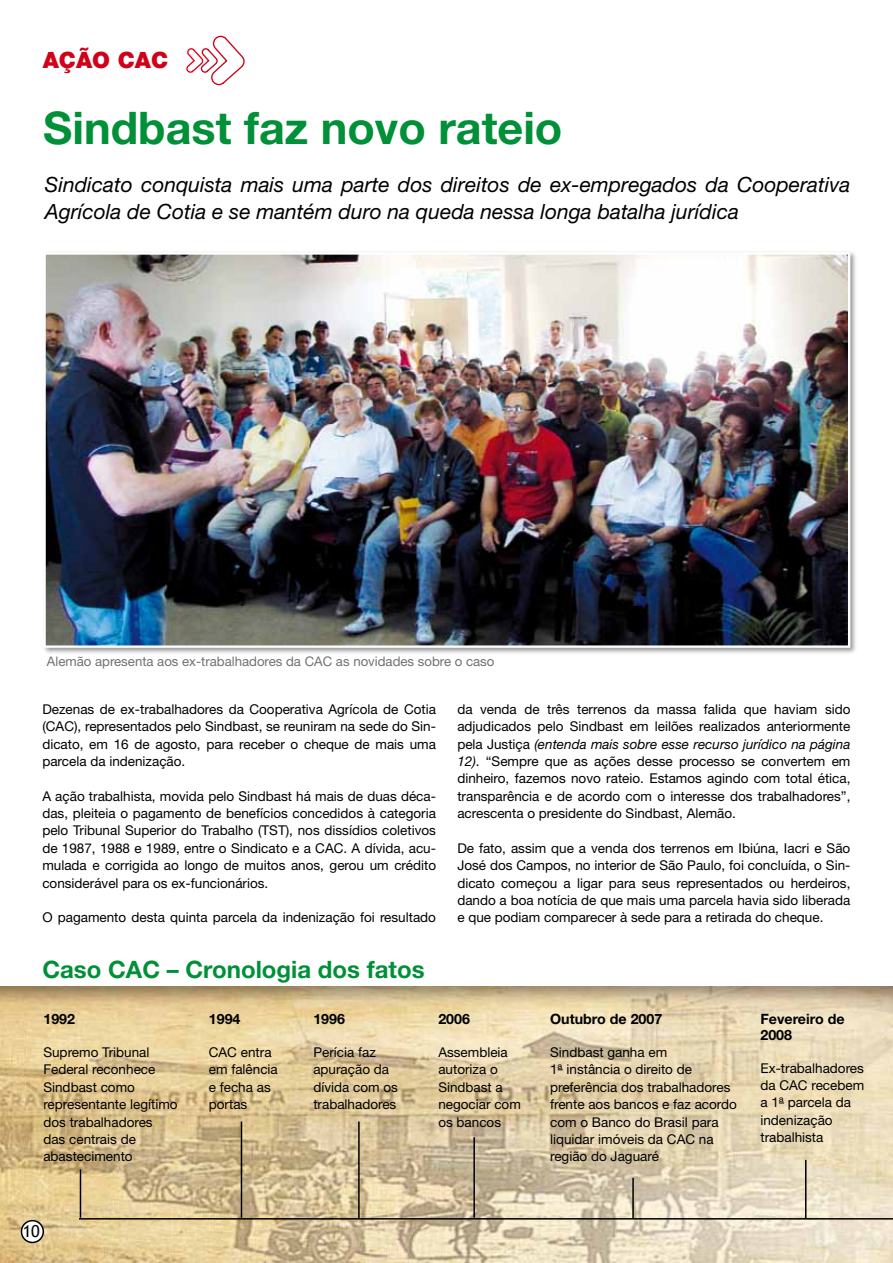
<style>
.page{position:relative;width:893px;height:1263px;background:#fff}
.page>*{position:absolute;margin:0;border:0;box-sizing:border-box;transform-origin:0 0}
.t1{font:700 45px "Helvetica Neue LT Std";color:#009037}
.t2{font:700 24px "Helvetica Neue LT Std";color:#009037}
.t3{font:900 22.5px "Helvetica Neue LT Std";color:#d10019}
.t4{font:italic 21px/27px "Helvetica Neue LT Std";color:#000}
.t5{font:16.5px "Trebuchet MS";color:#000}
.t6{font:700 14.25px/15.8px "Helvetica Neue LT Std";color:#000}
.t7{font:13.5px/17.4px "Helvetica Neue LT Std";color:#000}
.t8{font:13.2px "Helvetica Neue LT Std";color:#707172}
.s1{font-style:italic}
</style>
<div class="page">
<img style="left:0;top:987px;width:893px;height:276px">
<svg style="left:186px;top:35px;width:59px;height:51px"></svg>
<div style="left:42px;top:251px;width:816px;height:404px;background:#000;opacity:.4"></div>
<img style="left:46px;top:255px;width:801px;height:390px">
<div style="left:43px;top:252px;width:807px;height:396px;border:2px solid #fff"></div>
<hr style="left:80px;top:1169px;width:1px;height:49px;background:#000">
<hr style="left:241px;top:1121px;width:1px;height:97px;background:#000">
<hr style="left:358px;top:1121px;width:2px;height:98px;background:#000">
<hr style="left:473px;top:1137px;width:2px;height:81px;background:#000">
<hr style="left:632px;top:1178px;width:2px;height:41px;background:#000">
<hr style="left:805px;top:1160px;width:1px;height:59px;background:#000">
<hr style="left:79px;top:1218px;width:814px;height:1px;background:#000">
<div style="left:21px;top:1220px;width:22px;height:22px;background:#fff;border-radius:50%"></div>
<div style="left:21px;top:1220px;width:23px;height:23px;border:2px solid #000;border-radius:50%"></div>
<h3 class="t3" style="left:43px;top:47px;width:127px">AÇÃO CAC</h3>
<h1 class="t1" style="left:43px;top:100px;width:521px">Sindbast faz novo rateio</h1>
<h3 class="t4" style="left:45px;top:170px;width:807px">Sindicato conquista mais uma parte dos direitos de ex-empregados da Cooperativa<br>Agrícola de Cotia e se mantém duro na queda nessa longa batalha jurídica</h3>
<p class="t8" style="left:47px;top:653px;width:449px">Alemão apresenta aos ex-trabalhadores da CAC as novidades sobre o caso</p>
<p class="t7" style="left:42px;top:700px;width:395px;text-align:justify">Dezenas de ex-trabalhadores da Cooperativa Agrícola de Cotia (CAC), representados pelo Sindbast, se reuniram na sede do Sin&shy;dicato, em 16 de agosto, para receber o cheque de mais uma parcela da indenização.</p>
<p class="t7" style="left:42px;top:787px;width:395px;text-align:justify">A ação trabalhista, movida pelo Sindbast há mais de duas déca&shy;das, pleiteia o pagamento de benefícios concedidos à categoria pelo Tribunal Superior do Trabalho (TST), nos dissídios coletivos de 1987, 1988 e 1989, entre o Sindicato e a CAC. A dívida, acu&shy;mulada e corrigida ao longo de muitos anos, gerou um crédito considerável para os ex-funcionários.</p>
<p class="t7" style="left:42px;top:908px;width:395px">O pagamento desta quinta parcela da indenização foi resultado</p>
<p class="t7" style="left:457px;top:700px;width:395px;text-align:justify">da venda de três terrenos da massa falida que haviam sido adjudicados pelo Sindbast em leilões realizados anteriormente pela Justiça <span class="s1">(entenda mais sobre esse recurso jurídico na página 12)</span>. “Sempre que as ações desse processo se convertem em dinheiro, fazemos novo rateio. Estamos agindo com total ética, transparência e de acordo com o interesse dos trabalhadores”, acrescenta o presidente do Sindbast, Alemão.</p>
<p class="t7" style="left:457px;top:839px;width:395px;text-align:justify">De fato, assim que a venda dos terrenos em Ibiúna, Iacri e São José dos Campos, no interior de São Paulo, foi concluída, o Sin&shy;dicato começou a ligar para seus representados ou herdeiros, dando a boa notícia de que mais uma parcela havia sido liberada e que podiam comparecer à sede para a retirada do cheque.</p>
<h2 class="t2" style="left:42px;top:955px;width:384px">Caso CAC – Cronologia dos fatos</h2>
<p class="t6" style="left:209px;top:1010px;width:33px">1994</p>
<p class="t7" style="left:209px;top:1043px;width:71px">CAC entra em falência e fecha as portas</p>
<p class="t6" style="left:43px;top:1010px;width:33px">1992</p>
<p class="t7" style="left:43px;top:1043px;width:136px">Supremo Tribunal<br>Federal reconhece<br>Sindbast como representante legítimo dos trabalhadores das centrais de abastecimento</p>
<p class="t6" style="left:313px;top:1010px;width:33px">1996</p>
<p class="t7" style="left:313px;top:1043px;width:86px">Perícia faz apuração da dívida com os trabalhadores</p>
<p class="t6" style="left:438px;top:1010px;width:33px">2006</p>
<p class="t7" style="left:438px;top:1043px;width:84px">Assembleia autoriza o<br>Sindbast a negociar com os bancos</p>
<p class="t5" style="left:23px;top:1221px;width:19px">10</p>
<p class="t6" style="left:550px;top:1010px;width:114px">Outubro de 2007</p>
<p class="t7" style="left:550px;top:1043px;width:188px">Sindbast ganha em<br>1ª instância o direito de preferência dos trabalhadores frente aos bancos e faz acordo com o Banco do Brasil para liquidar imóveis da CAC na região do Jaguaré</p>
<p class="t6" style="left:760px;top:1010px;width:86px">Fevereiro de<br>2008</p>
<p class="t7" style="left:760px;top:1059px;width:105px">Ex-trabalhadores da CAC recebem a 1ª parcela da indenização trabalhista</p>
</div>
